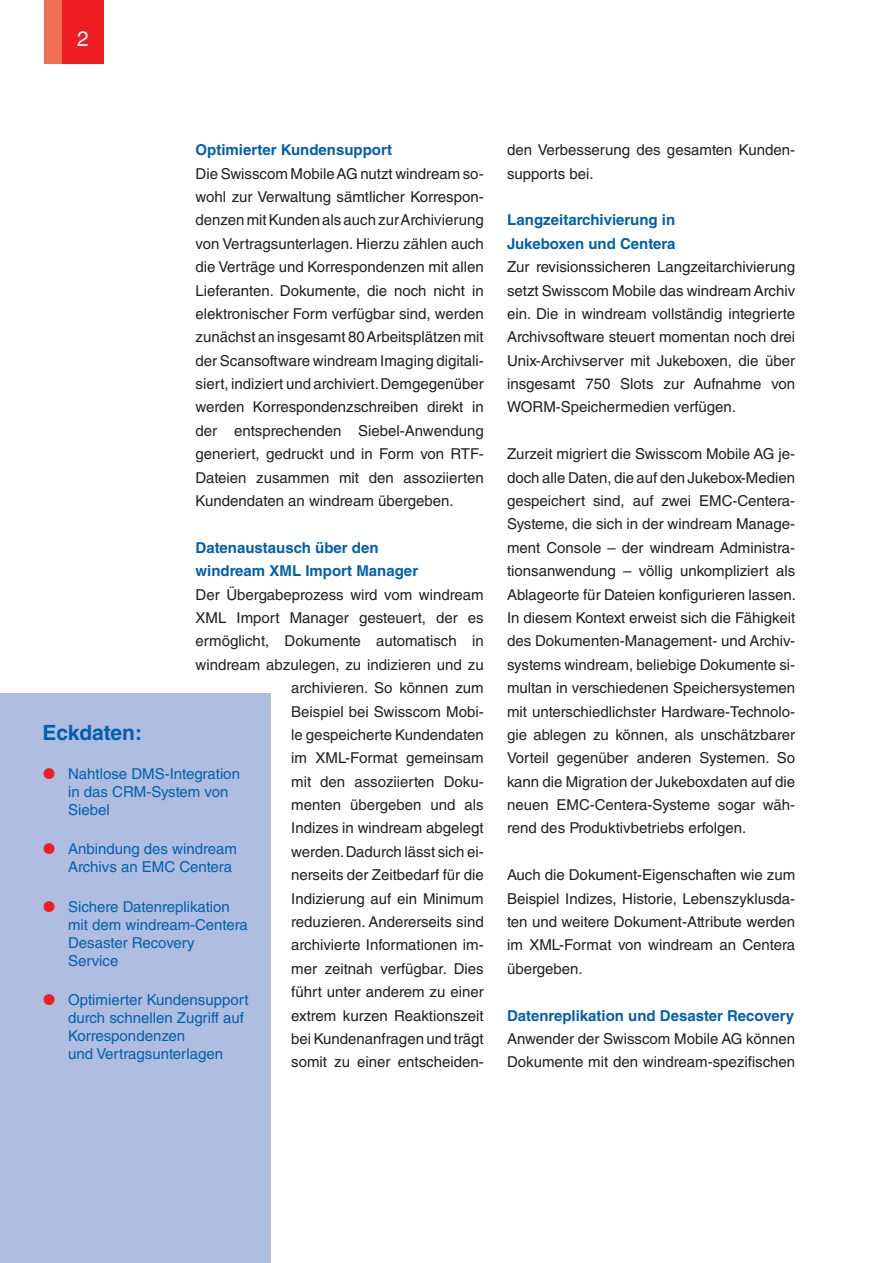
<style>
.page{position:relative;width:893px;height:1263px;background:#fff}
.page>*{position:absolute;margin:0;border:0;box-sizing:border-box;transform-origin:0 0}
.t1{font:700 21px "Helvetica LT Std";color:#0160ae}
.t2{font:21px "Helvetica LT Std";color:#fff}
.t3{font:15px/23.4px "Helvetica LT Std";color:#231f20;text-align:justify}
.t4{font:15px/18px "Helvetica LT Std";color:#0160ae}
.t5{font:700 15px/23.4px "Helvetica LT Std";color:#0160ae}
</style>
<div class="page">
<div style="left:62px;top:0;width:42px;height:64px;background:#ee1d23"></div>
<div style="left:45px;top:0;width:17px;height:64px;background:#f36f51"></div>
<div style="left:0;top:693px;width:270px;height:570px;background:#aebde0"></div>
<h1 class="t2" style="left:77px;top:26px;width:13px">2</h1>
<p class="t5" style="left:196px;top:138px;width:198px">Optimierter Kundensupport</p>
<p class="t3" style="left:196px;top:162px;width:290px">Die Swisscom Mobile AG nutzt windream so&shy;wohl zur Verwaltung sämtlicher Korrespon&shy;denzen mit Kunden als auch zur Archivierung von Vertragsunterlagen. Hierzu zählen auch die Verträge und Korrespondenzen mit allen Lieferanten. Dokumente, die noch nicht in elektronischer Form verfügbar sind, werden zunächst an insgesamt 80Arbeitsplätzen mit der Scansoftware windream Imaging digitali&shy;siert, indiziert und archiviert. Demgegenüber werden Korrespondenzschreiben direkt in der entsprechenden Siebel-Anwendung generiert, gedruckt und in Form von RTF-Dateien zusammen mit den assoziierten Kundendaten an windream übergeben.</p>
<p class="t5" style="left:196px;top:536px;width:224px">Datenaustausch über den windream XML Import Manager</p>
<p class="t3" style="left:196px;top:583px;width:290px;text-align:right">Der Übergabeprozess wird vom windream<br>XML Import Manager gesteuert, der es ermöglicht, Dokumente automatisch in windream abzulegen, zu indizieren und zu archivieren. So können zum<br>Beispiel bei Swisscom Mobi-<br>le gespeicherte Kundendaten<br>im XML-Format gemeinsam<br>mit den assoziierten Doku-<br>menten übergeben und als<br>Indizes in windream abgelegt<br>werden. Dadurch lässt sich ei-<br>nerseits der Zeitbedarf für die<br>Indizierung auf ein Minimum<br>reduzieren. Andererseits sind<br>archivierte Informationen im-<br>mer zeitnah verfügbar. Dies<br>führt unter anderem zu einer<br>extrem kurzen Reaktionszeit<br>bei Kundenanfragen und trägt<br>somit zu einer entscheiden-</p>
<h1 class="t1" style="left:43px;top:720px;width:101px">Eckdaten:</h1>
<p class="t4" style="left:68px;top:765px;width:173px">Nahtlose DMS-Integration in das CRM-System von<br>Siebel</p>
<p class="t4" style="left:68px;top:840px;width:170px">Anbindung des windream<br>Archivs an EMC Centera</p>
<p class="t4" style="left:68px;top:897px;width:181px">Sichere Datenreplikation mit dem windream-Centera<br>Desaster Recovery<br>Service</p>
<p class="t4" style="left:68px;top:991px;width:182px">Optimierter Kundensupport durch schnellen Zugriff auf<br>Korrespondenzen<br>und Vertragsunterlagen</p>
<p class="t3" style="left:507px;top:138px;width:290px">den Verbesserung des gesamten Kunden&shy;supports bei.</p>
<p class="t5" style="left:507px;top:208px;width:170px">Langzeitarchivierung in<br>Jukeboxen und Centera</p>
<p class="t3" style="left:507px;top:255px;width:290px">Zur revisionssicheren Langzeitarchivierung setzt Swisscom Mobile das windream Archiv ein. Die in windream vollständig integrierte Archivsoftware steuert momentan noch drei Unix-Archivserver mit Jukeboxen, die über insgesamt 750 Slots zur Aufnahme von WORM-Speichermedien verfügen.</p>
<p class="t3" style="left:507px;top:442px;width:290px">Zurzeit migriert die Swisscom Mobile AG je&shy;doch alle Daten, die auf den Jukebox-Medien gespeichert sind, auf zwei EMC-Centera-Systeme, die sich in der windream Manage&shy;ment Console – der windream Administra&shy;tionsanwendung – völlig unkompliziert als Ablageorte für Dateien konfigurieren lassen.<br>In diesem Kontext erweist sich die Fähigkeit des Dokumenten-Management- und Archiv&shy;systems windream, beliebige Dokumente si&shy;multan in verschiedenen Speichersystemen mit unterschiedlichster Hardware-Technolo&shy;gie ablegen zu können, als unschätzbarer Vorteil gegenüber anderen Systemen. So kann die Migration der Jukeboxdaten auf die neuen EMC-Centera-Systeme sogar wäh&shy;rend des Produktivbetriebs erfolgen.</p>
<p class="t3" style="left:507px;top:863px;width:290px">Auch die Dokument-Eigenschaften wie zum Beispiel Indizes, Historie, Lebenszyklusda&shy;ten und weitere Dokument-Attribute werden im XML-Format von windream an Centera übergeben.</p>
<p class="t5" style="left:507px;top:1003px;width:288px">Datenreplikation und Desaster Recovery</p>
<p class="t3" style="left:507px;top:1027px;width:290px">Anwender der Swisscom Mobile AG können<br>Dokumente mit den windream-spezifischen</p>
</div>
